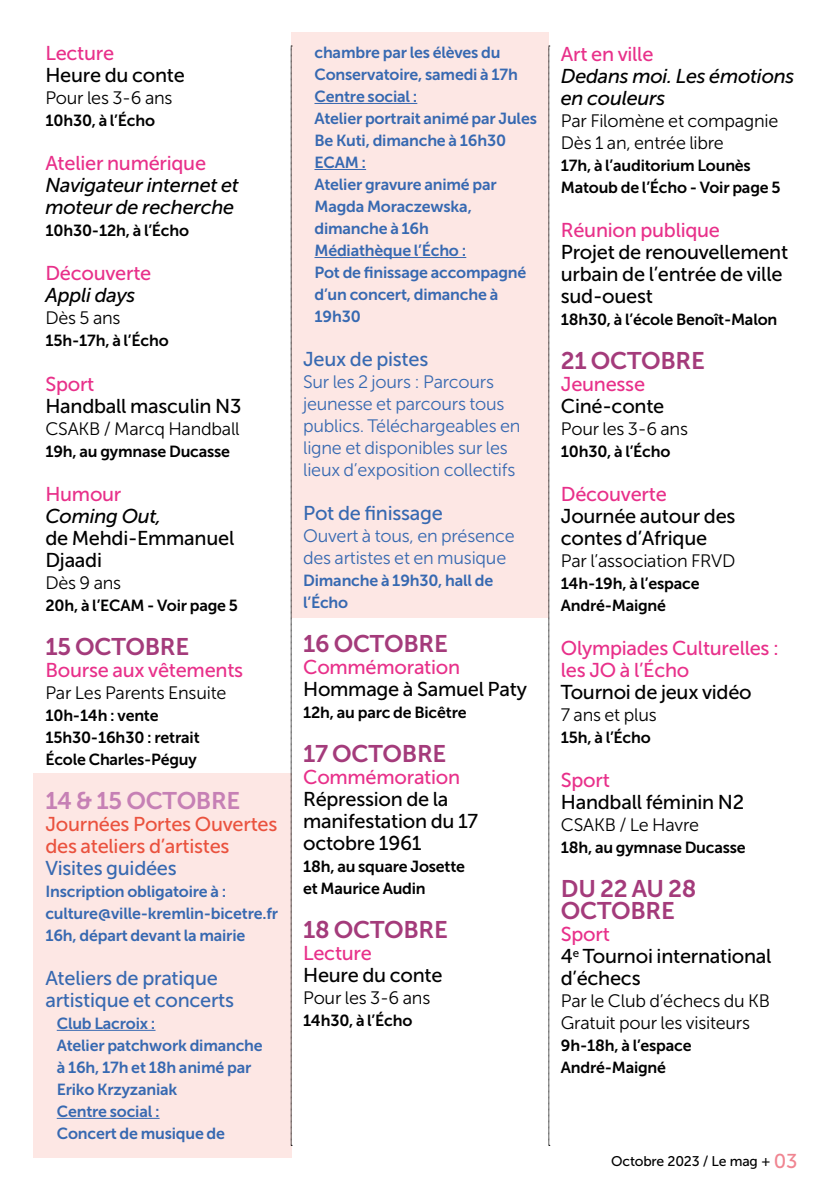
<style>
.page{position:relative;width:840px;height:1191px;background:#fff}
.page>*{position:absolute;margin:0;border:0;box-sizing:border-box;transform-origin:0 0}
.t1{font:24px/22px "Museo Sans 700";letter-spacing:-.01em;color:#a43b7b}
.t2{font:24px "Museo Sans 700";letter-spacing:-.01em;color:#c680b5}
.t3{font:20px/22px "Museo Sans 500";letter-spacing:-.015em;color:#000}
.t4{font:20px/22px "Museo Sans 500";letter-spacing:-.015em;color:#e8308a}
.t5{font:italic 20px/22px "Museo Sans 500";letter-spacing:-.015em;color:#000}
.t6{font:20px/22px "Museo Sans 500";letter-spacing:-.015em;color:#3769b1}
.t7{font:20px/22px "Museo Sans 500";letter-spacing:-.015em;color:#ea523e}
.t8{font:18px/22px "Museo Sans 300";letter-spacing:-.015em;color:#000}
.t9{font:18px/22px "Museo Sans 300";letter-spacing:-.015em;color:#3769b1}
.t10{font:16px/22px "Museo Sans 700";letter-spacing:-.01em;color:#3769b1}
.t11{font:16px/22px "Museo Sans 700";letter-spacing:-.01em;color:#000}
.t12{font:14px "Museo Sans 500";letter-spacing:-.015em;color:#000}
.s1{color:#e8308a}
.s2{font-size:20px;color:#f08591}
</style>
<div class="page">
<div style="left:33px;top:773px;width:258px;height:384px;background:#fde7e4"></div>
<div style="left:291px;top:32px;width:257px;height:585px;background:#fde7e4"></div>
<svg style="left:290px;top:46px;width:2px;height:1100px;background:#a79f9e"></svg>
<svg style="left:548px;top:46px;width:1px;height:1100px"></svg>
<hr style="left:57px;top:1030px;width:98px;height:1px;background:#3769b1">
<hr style="left:57px;top:1118px;width:102px;height:1px;background:#3769b1">
<hr style="left:314px;top:103px;width:103px;height:1px;background:#3769b1">
<hr style="left:314px;top:169px;width:52px;height:1px;background:#3769b1">
<hr style="left:314px;top:257px;width:152px;height:1px;background:#3769b1">
<p class="t4" style="left:45px;top:43px;width:70px">Lecture</p>
<p class="t3" style="left:45px;top:65px;width:141px">Heure du conte</p>
<p class="t8" style="left:45px;top:87px;width:129px">Pour les 3-6 ans</p>
<p class="t11" style="left:45px;top:110px;width:111px">10 h 30, à l’Écho</p>
<p class="t4" style="left:45px;top:153px;width:162px">Atelier numérique</p>
<p class="t5" style="left:45px;top:175px;width:195px">Navigateur internet et moteur de recherche</p>
<p class="t11" style="left:45px;top:220px;width:145px">10 h 30-12 h, à l’Écho</p>
<p class="t4" style="left:45px;top:263px;width:107px">Découverte</p>
<p class="t5" style="left:45px;top:285px;width:91px">Appli days</p>
<p class="t8" style="left:45px;top:307px;width:77px">Dès 5 ans</p>
<p class="t11" style="left:45px;top:330px;width:125px">15 h-17 h, à l’Écho</p>
<p class="t4" style="left:45px;top:373px;width:51px">Sport</p>
<p class="t3" style="left:45px;top:395px;width:197px">Handball masculin N3</p>
<p class="t8" style="left:45px;top:417px;width:196px">CSAKB / Marcq Handball</p>
<p class="t11" style="left:45px;top:440px;width:186px">19 h, au gymnase Ducasse</p>
<p class="t4" style="left:45px;top:483px;width:77px">Humour</p>
<p class="t5" style="left:45px;top:505px;width:117px">Coming Out,</p>
<p class="t3" style="left:45px;top:527px;width:190px">de Mehdi-Emmanuel<br>Djaadi</p>
<p class="t8" style="left:45px;top:571px;width:77px">Dès 9 ans</p>
<p class="t11" style="left:45px;top:594px;width:194px">20 h, à l’ECAM - Voir page 5</p>
<h1 class="t1" style="left:45px;top:635px;width:145px">15 OCTOBRE</h1>
<p class="t4" style="left:45px;top:659px;width:199px">Bourse aux vêtements</p>
<p class="t8" style="left:45px;top:681px;width:182px">Par Les Parents Ensuite</p>
<p class="t11" style="left:45px;top:704px;width:156px">10 h-14 h : vente<br>15 h 30-16 h 30 : retrait<br>École Charles-Péguy</p>
<h1 class="t2" style="left:45px;top:787px;width:196px">14 &amp; 15 OCTOBRE</h1>
<p class="t7" style="left:45px;top:813px;width:233px">Journées Portes Ouvertes des ateliers d’artistes</p>
<p class="t6" style="left:45px;top:857px;width:133px">Visites guidées</p>
<p class="t10" style="left:45px;top:880px;width:234px">Inscription obligatoire à : culture@ville-kremlin-bicetre.fr<br>16 h, départ devant la mairie</p>
<p class="t6" style="left:45px;top:967px;width:190px">Ateliers de pratique artistique et concerts</p>
<p class="t10" style="left:57px;top:1012px;width:207px">Club Lacroix :<br>Atelier patchwork dimanche à 16 h, 17 h et 18 h animé par<br>Eriko Krzyzaniak<br>Centre social :<br>Concert de musique de</p>
<p class="t10" style="left:314px;top:41px;width:224px">chambre par les élèves du<br>Conservatoire, samedi à 17 h<br>Centre social :<br>Atelier portrait animé par Jules<br>Be Kuti, dimanche à 16 h 30<br>ECAM :<br>Atelier gravure animé par<br>Magda Moraczewska, dimanche à 16 h<br>Médiathèque l’Écho :<br>Pot de finissage accompagné d’un concert, dimanche à<br>19 h 30</p>
<p class="t6" style="left:303px;top:348px;width:127px">Jeux de pistes</p>
<p class="t9" style="left:303px;top:371px;width:219px">Sur les 2 jours : Parcours jeunesse et parcours tous publics. Téléchargeables en ligne et disponibles sur les lieux d’exposition collectifs</p>
<p class="t6" style="left:303px;top:502px;width:141px">Pot de finissage</p>
<p class="t9" style="left:303px;top:525px;width:213px">Ouvert à tous, en présence des artistes et en musique</p>
<p class="t10" style="left:303px;top:569px;width:191px">Dimanche à 19 h 30, hall de l’Écho</p>
<h1 class="t1" style="left:303px;top:633px;width:146px">16 OCTOBRE</h1>
<p class="t4" style="left:303px;top:656px;width:158px">Commémoration</p>
<p class="t3" style="left:303px;top:678px;width:225px">Hommage à Samuel Paty</p>
<p class="t11" style="left:303px;top:701px;width:165px">12 h, au parc de Bicêtre</p>
<h1 class="t1" style="left:303px;top:743px;width:145px">17 OCTOBRE</h1>
<p class="t4" style="left:303px;top:766px;width:158px">Commémoration</p>
<p class="t3" style="left:303px;top:788px;width:176px">Répression de la manifestation du 17 octobre 1961</p>
<p class="t11" style="left:303px;top:855px;width:163px">18 h, au square Josette et Maurice Audin</p>
<h1 class="t1" style="left:303px;top:919px;width:146px">18 OCTOBRE</h1>
<p class="t4" style="left:303px;top:942px;width:70px">Lecture</p>
<p class="t3" style="left:303px;top:964px;width:141px">Heure du conte</p>
<p class="t8" style="left:303px;top:987px;width:129px">Pour les 3-6 ans</p>
<p class="t11" style="left:303px;top:1009px;width:111px">14 h 30, à l’Écho</p>
<p class="t4" style="left:560px;top:43px;width:94px">Art en ville</p>
<p class="t5" style="left:560px;top:65px;width:235px">Dedans moi. Les émotions en couleurs</p>
<p class="t8" style="left:560px;top:110px;width:219px">Par Filomène et compagnie<br>Dès 1 an, entrée libre</p>
<p class="t11" style="left:560px;top:154px;width:221px">17h, à l’auditorium Lounès<br>Matoub de l’Écho - Voir page 5</p>
<p class="t4" style="left:560px;top:219px;width:160px">Réunion publique</p>
<p class="t3" style="left:560px;top:241px;width:229px">Projet de renouvellement urbain de l’entrée de ville sud-ouest</p>
<p class="t11" style="left:560px;top:308px;width:218px">18 h 30, à l’école Benoît-Malon</p>
<h1 class="t1" style="left:560px;top:350px;width:145px">21 OCTOBRE</h1>
<p class="t4" style="left:560px;top:373px;width:86px">Jeunesse</p>
<p class="t3" style="left:560px;top:395px;width:105px">Ciné-conte</p>
<p class="t8" style="left:560px;top:418px;width:129px">Pour les 3-6 ans</p>
<p class="t11" style="left:560px;top:440px;width:111px">10 h 30, à l’Écho</p>
<p class="t4" style="left:560px;top:483px;width:107px">Découverte</p>
<p class="t3" style="left:560px;top:505px;width:176px">Journée autour des contes d’Afrique</p>
<p class="t8" style="left:560px;top:550px;width:176px">Par l’association FRVD</p>
<p class="t11" style="left:560px;top:572px;width:140px">14 h-19 h, à l’espace<br>André-Maigné</p>
<p class="t4" style="left:560px;top:637px;width:219px">Olympiades Culturelles : les JO à l’Écho</p>
<p class="t3" style="left:560px;top:681px;width:192px">Tournoi de jeux vidéo</p>
<p class="t8" style="left:560px;top:704px;width:97px">7 ans et plus</p>
<p class="t11" style="left:560px;top:726px;width:91px">15 h, à l’Écho</p>
<p class="t4" style="left:560px;top:769px;width:51px">Sport</p>
<p class="t3" style="left:560px;top:791px;width:185px">Handball féminin N2</p>
<p class="t8" style="left:560px;top:814px;width:140px">CSAKB / Le Havre</p>
<p class="t11" style="left:560px;top:836px;width:186px">18 h, au gymnase Ducasse</p>
<h1 class="t1" style="left:560px;top:878px;width:137px">DU 22 AU 28<br>OCTOBRE</h1>
<p class="t3" style="left:560px;top:923px;width:212px"><span class="s1">Sport<br></span>4<sup>e</sup> Tournoi international d’échecs</p>
<p class="t8" style="left:560px;top:990px;width:211px">Par le Club d’échecs du KB<br>Gratuit pour les visiteurs</p>
<p class="t11" style="left:560px;top:1034px;width:132px">9 h-18 h, à l’espace<br>André-Maigné</p>
<p class="t12" style="left:611px;top:1153px;width:187px">Octobre 2023 / Le mag + <span class="s2">03</span></p>
</div>
